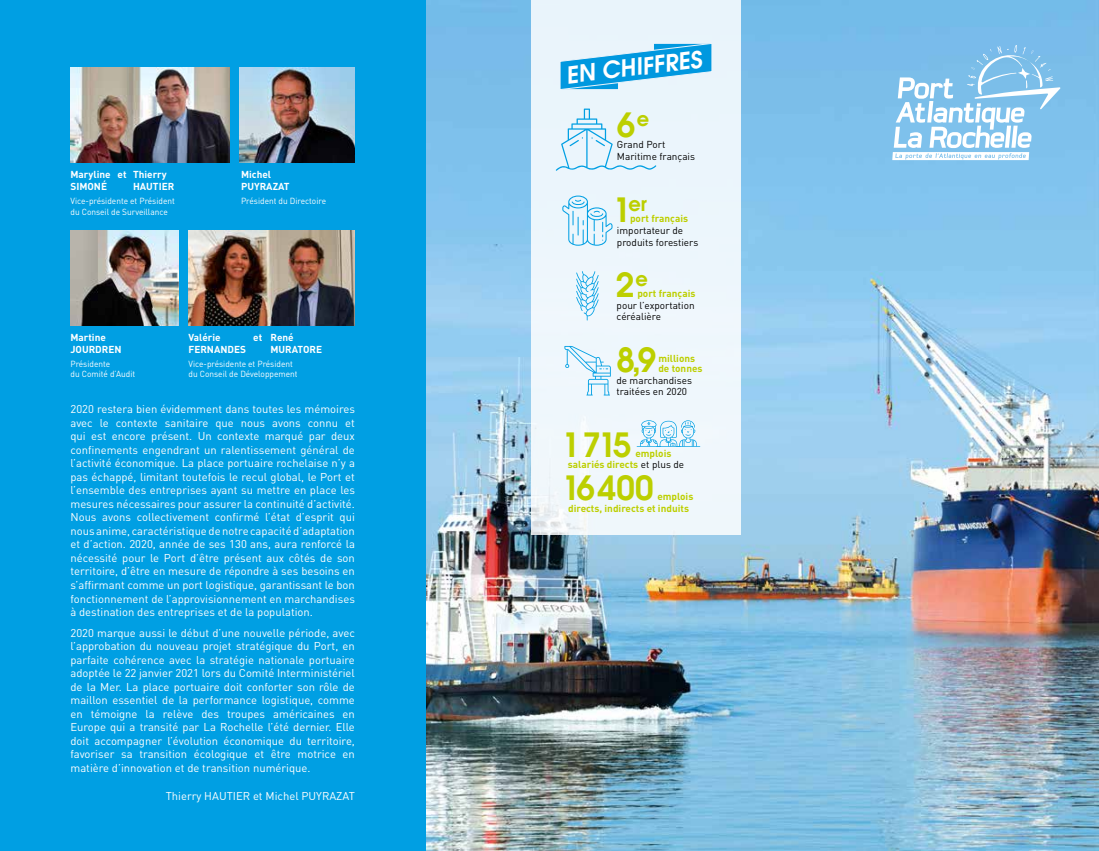
<style>
.page{position:relative;width:1099px;height:851px;background:#fff}
.page>*{position:absolute;margin:0;border:0;box-sizing:border-box;transform-origin:0 0}
.t1{font:600 33.25px "Avant Garde";letter-spacing:-.1em;color:#bccf00}
.t2{font:600 23.38px "Avant Garde";color:#fff}
.t3{font:600 19.38px "Avant Garde";color:#bccf00}
.t4{font:11.25px/13.5px "DIN";color:#fff;text-align:justify}
.t5{font:10px/12px "DIN";color:#000}
.t6{font:700 10px/10.1px "DIN";color:#bccf00}
.t7{font:700 10px/12px "DIN";color:#fff}
.t8{font:8.75px/10.5px "DIN";color:#fff;scale:.95 1}
.s1{font-size:33.25px}
.s2{font-weight:400;color:#000}
</style>
<div class="page">
<img style="left:425px;top:271px;width:673px;height:579px">
<img style="left:425px;top:0;width:673px;height:271px">
<div style="left:0;top:0;width:425px;height:850px;background:#009fe3"></div>
<svg style="left:892px;top:45px;width:168px;height:115px"></svg>
<img style="left:70px;top:230px;width:109px;height:95px">
<img style="left:188px;top:230px;width:167px;height:95px">
<img style="left:70px;top:68px;width:160px;height:95px">
<img style="left:239px;top:68px;width:116px;height:95px">
<div style="left:531px;top:0;width:210px;height:534px;background:#eef7fc"></div>
<svg style="left:560px;top:43px;width:152px;height:47px"></svg>
<svg style="left:576px;top:271px;width:22px;height:49px"></svg>
<svg style="left:562px;top:195px;width:50px;height:51px"></svg>
<svg style="left:555px;top:108px;width:101px;height:63px"></svg>
<svg style="left:564px;top:346px;width:46px;height:49px"></svg>
<svg style="left:640px;top:420px;width:57px;height:26px"></svg>
<p class="t7" style="left:70px;top:168px;width:58px">Maryline et<br>SIMONÉ</p>
<p class="t8" style="left:70px;top:195px;width:111px">Vice-présidente et Président du Conseil de Surveillance</p>
<p class="t7" style="left:133px;top:168px;width:43px">Thierry<br>HAUTIER</p>
<p class="t7" style="left:241px;top:168px;width:50px">Michel<br>PUYRAZAT</p>
<p class="t8" style="left:241px;top:195px;width:91px">Président du Directoire</p>
<p class="t7" style="left:70px;top:331px;width:53px">Martine<br>JOURDREN</p>
<p class="t8" style="left:70px;top:358px;width:70px">Présidente<br>du Comité d’Audit</p>
<p class="t7" style="left:270px;top:331px;width:53px">René<br>MURATORE</p>
<p class="t7" style="left:188px;top:331px;width:34px">Valérie</p>
<p class="t7" style="left:253px;top:331px;width:10px">et</p>
<p class="t7" style="left:188px;top:343px;width:59px">FERNANDES</p>
<p class="t8" style="left:188px;top:358px;width:116px">Vice-présidente et Président du Conseil de Développement</p>
<p class="t4" style="left:70px;top:402px;width:286px">2020 restera bien évidemment dans toutes les mémoires avec le contexte sanitaire que nous avons connu et qui est encore présent. Un contexte marqué par deux confinements engendrant un ralentissement général de l’activité économique. La place portuaire rochelaise n’y a pas échappé, limitant toutefois le recul global, le Port et l’ensemble des entreprises ayant su mettre en place les mesures nécessaires pour assurer la continuité d’activité.<br>Nous avons collectivement confirmé l’état d’esprit qui nous anime, caractéristique de notre capacité d’adaptation et d’action. 2020, année de ses 130 ans, aura renforcé la nécessité pour le Port d’être présent aux côtés de son territoire, d’être en mesure de répondre à ses besoins en s’affirmant comme un port logistique, garantissant le bon fonctionnement de l’approvisionnement en marchandises à destination des entreprises et de la population.</p>
<p class="t4" style="left:70px;top:625px;width:286px">2020 marque aussi le début d’une nouvelle période, avec l’approbation du nouveau projet stratégique du Port, en parfaite cohérence avec la stratégie nationale portuaire adoptée le 22 janvier 2021 lors du Comité Interministériel de la Mer. La place portuaire doit conforter son rôle de maillon essentiel de la performance logistique, comme en témoigne la relève des troupes américaines en Europe qui a transité par La Rochelle l’été dernier. Elle doit accompagner l’évolution économique du territoire, favoriser sa transition écologique et être motrice en matière d’innovation et de transition numérique.</p>
<p class="t4" style="left:166px;top:788px;width:191px">Thierry HAUTIER et Michel PUYRAZAT</p>
<h2 class="t2" style="left:564px;top:60px;width:138px;rotate:-7deg">EN CHIFFRES</h2>
<h1 class="t1" style="left:617px;top:103px;width:34px">6<sup>e</sup></h1>
<p class="t5" style="left:617px;top:138px;width:80px">Grand Port<br>Maritime français</p>
<h3 class="t3" style="left:612px;top:191px;width:36px"><span class="s1">1</span>er</h3>
<p class="t6" style="left:630px;top:213px;width:60px">port français</p>
<p class="t5" style="left:617px;top:224px;width:83px">importateur de produits forestiers</p>
<h1 class="t1" style="left:615px;top:263px;width:34px">2<sup>e</sup></h1>
<p class="t6" style="left:637px;top:288px;width:60px">port français</p>
<p class="t5" style="left:616px;top:299px;width:80px">pour l’exportation céréalière</p>
<h1 class="t1" style="left:616px;top:338px;width:41px">8,9</h1>
<p class="t6" style="left:658px;top:353px;width:46px">millions de tonnes</p>
<p class="t5" style="left:616px;top:373px;width:77px">de marchandises traitées en 2020</p>
<h1 class="t1" style="left:561px;top:423px;width:72px">1 715</h1>
<p class="t6" style="left:568px;top:459px;width:118px">salariés directs <span class="s2">et plus de</span></p>
<h1 class="t1" style="left:561px;top:465px;width:94px">16 400</h1>
<p class="t6" style="left:568px;top:502px;width:122px">directs, indirects et induits</p>
<p class="t6" style="left:635px;top:448px;width:37px">emplois</p>
<p class="t6" style="left:657px;top:490px;width:37px">emplois</p>
</div>
